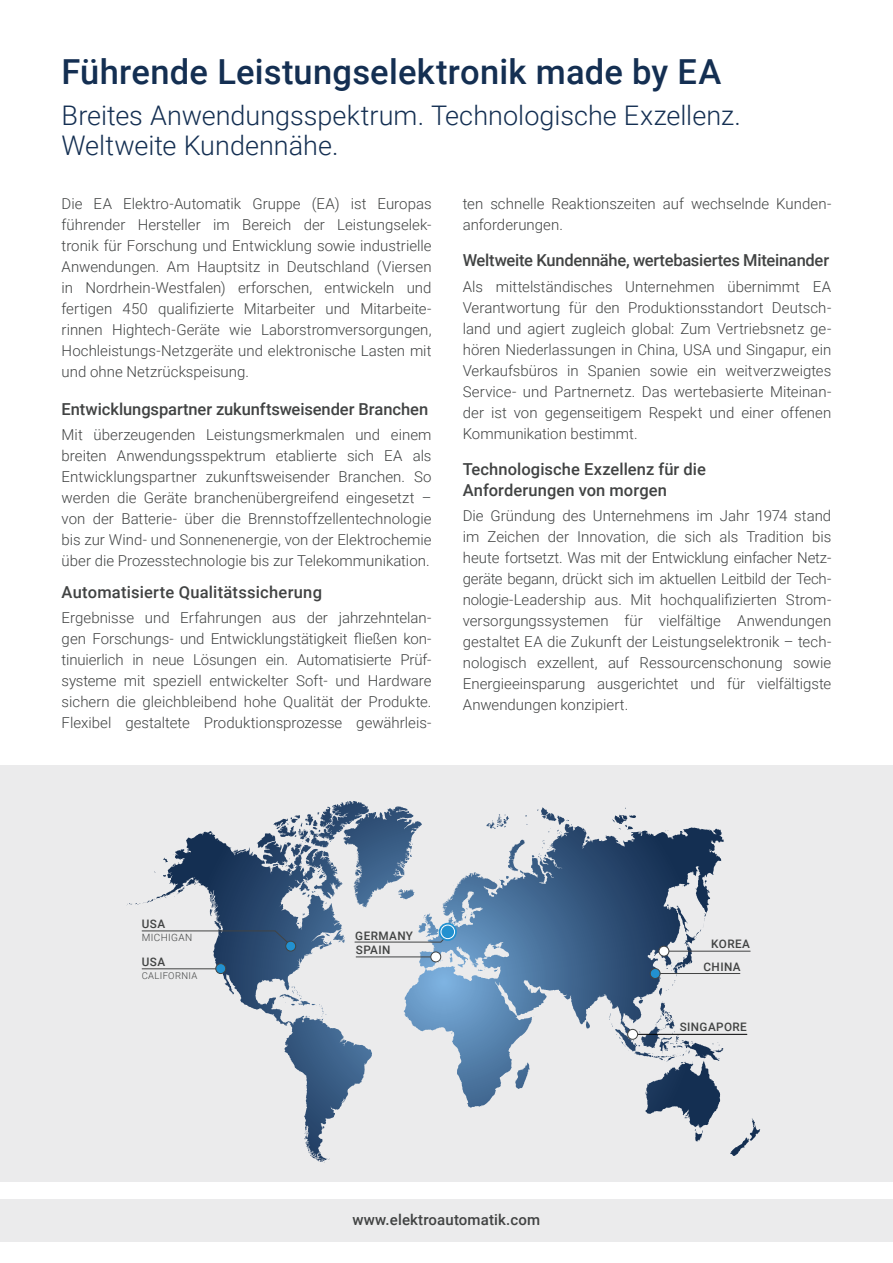
<style>
.page{position:relative;width:893px;height:1263px;background:#fff}
.page>*{position:absolute;margin:0;border:0;box-sizing:border-box;transform-origin:0 0}
.t1{font:500 34.5px "Roboto";letter-spacing:.005em;color:#142f52}
.t2{font:300 27px/30px "Roboto";color:#142f52}
.t3{font:500 16.5px/21px "Roboto";color:#414343}
.t4{font:300 15px/21px "Roboto";color:#414343;text-align:justify}
.t5{font:500 15px "Roboto";letter-spacing:.01em;color:#414343}
.t6{font:500 11.7px "Roboto";letter-spacing:.035em;color:#414343}
.t7{font:300 10.05px "Roboto";letter-spacing:.035em;color:#414343}
.t8{font:300 9.45px "Roboto";letter-spacing:.035em;color:#414343}
</style>
<div class="page">
<div style="left:0;top:1199px;width:893px;height:43px;background:#ebebec"></div>
<svg style="left:0;top:765px;width:893px;height:417px;background:#c7ced6"></svg>
<svg style="left:332px;top:801px;width:21px;height:19px"></svg>
<hr style="left:142px;top:968px;width:78px;height:1px;background:#414343">
<div style="left:216px;top:964px;width:10px;height:9px;background:#2291d0;border-radius:50%"></div>
<div style="left:215px;top:963px;width:11px;height:11px;border:1px solid #414343;border-radius:50%"></div>
<svg style="left:141px;top:930px;width:148px;height:13px;background:#8794a6"></svg>
<div style="left:286px;top:941px;width:10px;height:10px;background:#2291d0;border-radius:50%"></div>
<div style="left:285px;top:941px;width:11px;height:10px;border:1px solid #414343;border-radius:50%"></div>
<hr style="left:655px;top:973px;width:85px;height:1px;background:#414343">
<hr style="left:666px;top:951px;width:84px;height:1px;background:#414343">
<hr style="left:633px;top:1034px;width:114px;height:1px;background:#000">
<div style="left:650px;top:968px;width:10px;height:10px;background:#2291d0;border-radius:50%"></div>
<div style="left:650px;top:968px;width:10px;height:11px;border:1px solid #414343;border-radius:50%"></div>
<div style="left:628px;top:1029px;width:10px;height:10px;background:#fff;border-radius:50%"></div>
<div style="left:627px;top:1029px;width:11px;height:11px;border:1px solid #414343;border-radius:50%"></div>
<div style="left:659px;top:946px;width:10px;height:10px;background:#fff;border-radius:50%"></div>
<div style="left:659px;top:946px;width:10px;height:10px;border:1px solid #414343;border-radius:50%"></div>
<hr style="left:356px;top:956px;width:78px;height:1px;background:#414343">
<svg style="left:354px;top:932px;width:97px;height:11px"></svg>
<svg style="left:439px;top:923px;width:18px;height:18px"></svg>
<div style="left:443px;top:927px;width:10px;height:10px;background:#2291d0;border-radius:50%"></div>
<div style="left:442px;top:926px;width:12px;height:12px;border:2px solid #2291d0;border-radius:50%"></div>
<div style="left:441px;top:925px;width:14px;height:14px;border:1px solid #fff;border-radius:50%"></div>
<div style="left:431px;top:952px;width:10px;height:10px;background:#fff;border-radius:50%"></div>
<div style="left:430px;top:951px;width:11px;height:11px;border:1px solid #414343;border-radius:50%"></div>
<h1 class="t1" style="left:62px;top:48px;width:661px">Führende Leistungselektronik made by EA</h1>
<h2 class="t2" style="left:62px;top:99px;width:681px">Breites Anwendungsspektrum. Technologische Exzellenz.<br>Weltweite Kundennähe.</h2>
<p class="t4" style="left:62px;top:193px;width:371px">Die EA Elektro-Automatik Gruppe (EA) ist Europas führender Hersteller im Bereich der Leistungselek&shy;tronik für Forschung und Entwicklung sowie industrielle Anwendungen. Am Hauptsitz in Deutschland (Viersen in Nordrhein-Westfalen) erforschen, entwickeln und fertigen 450 qualifizierte Mitarbeiter und Mitarbeite&shy;rinnen Hightech-Geräte wie Laborstromversorgungen, Hochleistungs-Netzgeräte und elektronische Lasten mit und ohne Netzrückspeisung.</p>
<p class="t3" style="left:62px;top:397px;width:368px">Entwicklungspartner zukunftsweisender Branchen</p>
<p class="t4" style="left:62px;top:424px;width:371px">Mit überzeugenden Leistungsmerkmalen und einem breiten Anwendungsspektrum etablierte sich EA als Entwicklungspartner zukunftsweisender Branchen. So werden die Geräte branchenübergreifend eingesetzt – von der Batterie- über die Brennstoffzellentechnologie bis zur Wind- und Sonnenenergie, von der Elektrochemie über die Prozesstechnologie bis zur Telekommunikation.</p>
<p class="t3" style="left:62px;top:580px;width:262px">Automatisierte Qualitätssicherung</p>
<p class="t4" style="left:62px;top:607px;width:371px">Ergebnisse und Erfahrungen aus der jahrzehntelan&shy;gen Forschungs- und Entwicklungstätigkeit fließen kon&shy;tinuierlich in neue Lösungen ein. Automatisierte Prüf&shy;systeme mit speziell entwickelter Soft- und Hardware sichern die gleichbleibend hohe Qualität der Produkte.<br>Flexibel gestaltete Produktionsprozesse gewährleis-</p>
<p class="t4" style="left:463px;top:193px;width:370px">ten schnelle Reaktionszeiten auf wechselnde Kunden&shy;anforderungen.</p>
<p class="t3" style="left:463px;top:249px;width:368px">Weltweite Kundennähe, wertebasiertes Miteinander</p>
<p class="t4" style="left:463px;top:275px;width:370px">Als mittelständisches Unternehmen übernimmt EA Verantwortung für den Produktionsstandort Deutsch&shy;land und agiert zugleich global: Zum Vertriebsnetz ge&shy;hören Niederlassungen in China, USA und Singapur, ein Verkaufsbüros in Spanien sowie ein weitverzweigtes Service- und Partnernetz. Das wertebasierte Miteinan&shy;der ist von gegenseitigem Respekt und einer offenen Kommunikation bestimmt.</p>
<p class="t3" style="left:463px;top:457px;width:245px">Technologische Exzellenz für die<br>Anforderungen von morgen</p>
<p class="t4" style="left:463px;top:505px;width:370px">Die Gründung des Unternehmens im Jahr 1974 stand im Zeichen der Innovation, die sich als Tradition bis heute fortsetzt. Was mit der Entwicklung einfacher Netz&shy;geräte begann, drückt sich im aktuellen Leitbild der Tech&shy;nologie-Leadership aus. Mit hochqualifizierten Strom&shy;versorgungssystemen für vielfältige Anwendungen gestaltet EA die Zukunft der Leistungselektronik – tech&shy;nologisch exzellent, auf Ressourcenschonung sowie Energieeinsparung ausgerichtet und für vielfältigste Anwendungen konzipiert.</p>
<p class="t6" style="left:142px;top:916px;width:25px">USA</p>
<p class="t7" style="left:142px;top:930px;width:52px">MICHIGAN</p>
<p class="t6" style="left:142px;top:953px;width:25px">USA</p>
<p class="t8" style="left:142px;top:968px;width:57px">CALIFORNIA</p>
<p class="t6" style="left:355px;top:927px;width:59px">GERMANY</p>
<p class="t6" style="left:356px;top:942px;width:36px">SPAIN</p>
<p class="t6" style="left:711px;top:936px;width:40px">KOREA</p>
<p class="t6" style="left:703px;top:958px;width:39px">CHINA</p>
<p class="t6" style="left:680px;top:1019px;width:69px">SINGAPORE</p>
<p class="t5" style="left:353px;top:1209px;width:189px">www.elektroautomatik.com</p>
</div>
